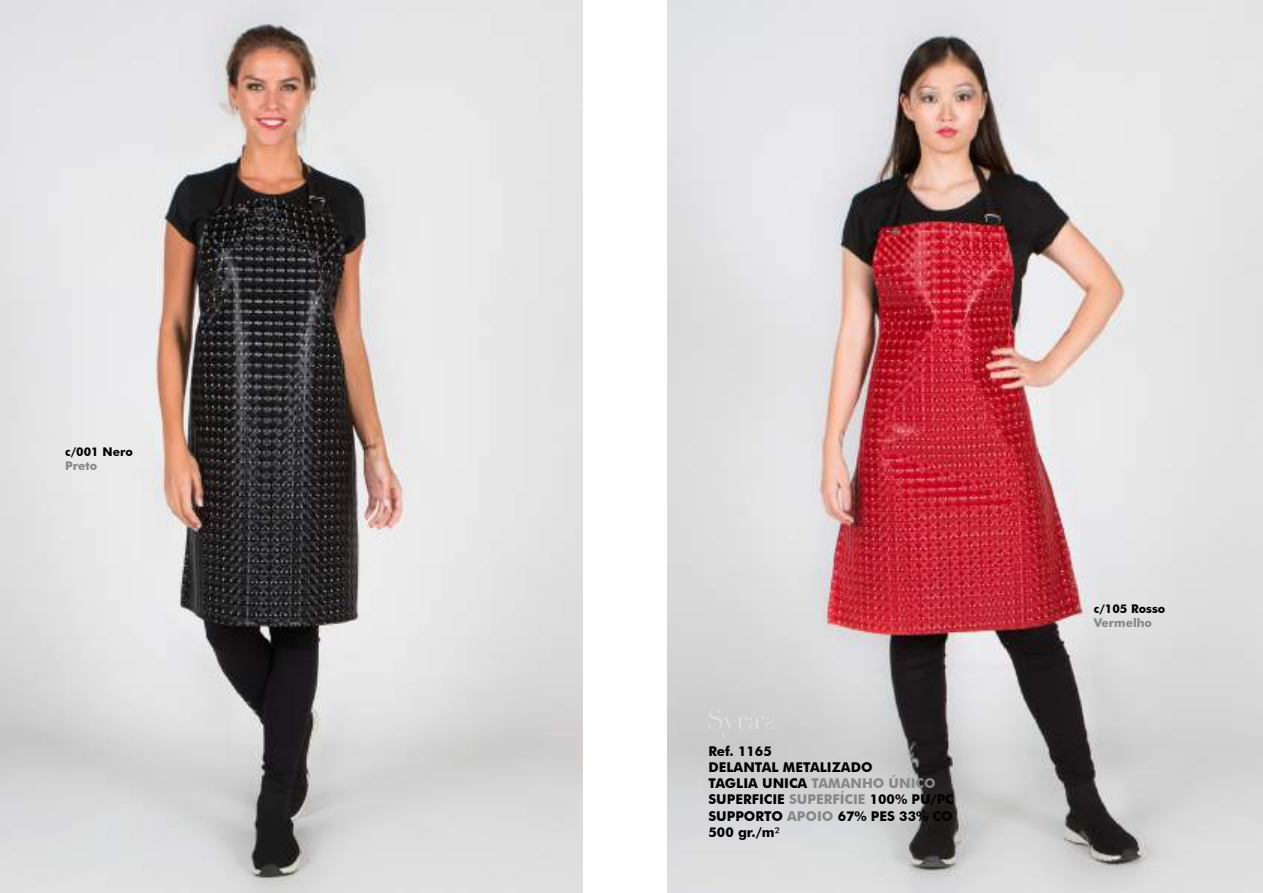
<style>
.page{position:relative;width:1263px;height:893px;background:#fff}
.page>*{position:absolute;margin:0;border:0;box-sizing:border-box;transform-origin:0 0}
.t1{font:700 13.5px/16.2px "Futura BT";color:#000}
.t2{font:700 12px "Futura BT";color:#000}
.t3{font:700 12px "Futura BT";color:#878786}
.s1{color:#878786}
.s2{font-weight:500}
</style>
<div class="page">
<img style="left:668px;top:0;width:595px;height:893px">
<img style="left:0;top:0;width:582px;height:893px">
<svg style="left:708px;top:708px;width:66px;height:29px;background:#cecece"></svg>
<p class="t2" style="left:65px;top:444px;width:69px">c/001 Nero</p>
<p class="t3" style="left:65px;top:458px;width:34px">Preto</p>
<p class="t1" style="left:708px;top:743px;width:247px">Ref. 1165<br>DELANTAL METALIZADO<br>TAGLIA UNICA <span class="s1">TAMANHO ÚNICO<br></span>SUPERFICIE <span class="s1">SUPERFÍCIE</span> 100% PU/PC<br>SUPPORTO <span class="s1">APOIO</span> 67% PES 33% CO<br>500 gr./m<span class="s2">²</span></p>
<p class="t2" style="left:1094px;top:601px;width:73px">c/105 Rosso</p>
<p class="t3" style="left:1094px;top:616px;width:60px">Vermelho</p>
</div>
